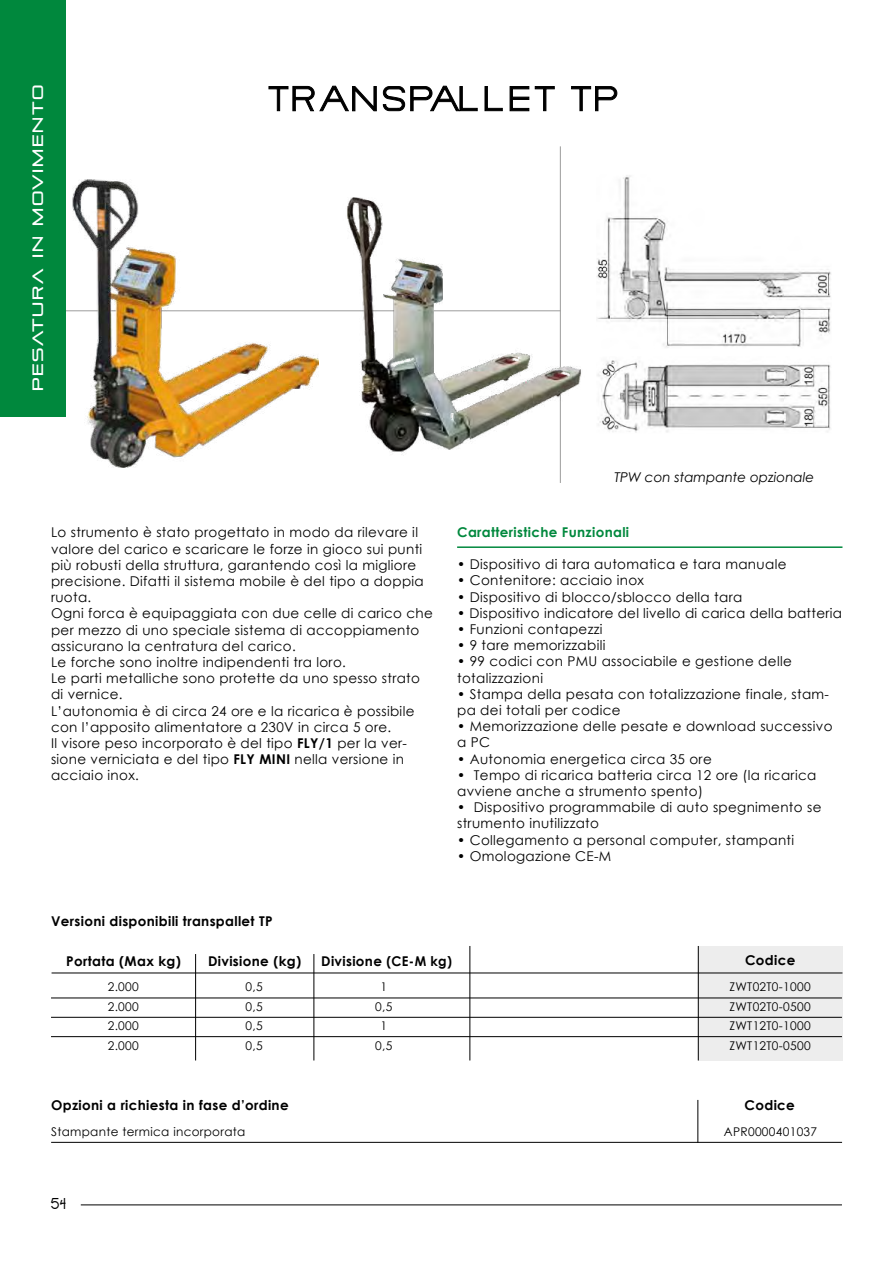
<style>
.page{position:relative;width:893px;height:1263px;background:#fff}
.page>*{position:absolute;margin:0;border:0;box-sizing:border-box;transform-origin:0 0}
.t1{font:15px "Pirulen Rg";letter-spacing:.11em;color:#fff}
.t2{font:15px "Duma";color:#000}
.t3{font:13.5px/16.2px "Century Gothic";letter-spacing:.025em;color:#000}
.t4{font:700 13.5px "Century Gothic";letter-spacing:.025em;color:#000}
.t5{font:700 13.5px "Century Gothic";letter-spacing:.025em;color:#00883d}
.t6{font:italic 13.5px "Century Gothic";color:#000}
.t7{font:12px/19.5px "Century Gothic";letter-spacing:.025em;color:#000;text-align:justify}
.s1{font-weight:700}
</style>
<div class="page">
<hr style="left:81px;top:1204px;width:761px;height:1px;background:#000">
<svg style="left:268px;top:85px;width:349px;height:27px"></svg>
<hr style="left:457px;top:546px;width:385px;height:2px;background:#00883d">
<img style="left:596px;top:175px;width:235px;height:258px">
<div style="left:698px;top:946px;width:144px;height:114px;background:#ededed"></div>
<hr style="left:52px;top:972px;width:790px;height:1px;background:#000">
<hr style="left:195px;top:954px;width:1px;height:106px;background:#000">
<hr style="left:313px;top:954px;width:1px;height:106px;background:#000">
<hr style="left:698px;top:946px;width:1px;height:114px;background:#000">
<hr style="left:469px;top:946px;width:1px;height:114px;background:#000">
<hr style="left:51px;top:1017px;width:791px;height:1px;background:#000">
<hr style="left:51px;top:997px;width:791px;height:1px;background:#000">
<hr style="left:51px;top:1036px;width:791px;height:1px;background:#000">
<hr style="left:697px;top:1100px;width:1px;height:43px;background:#000">
<hr style="left:51px;top:1142px;width:791px;height:1px;background:#000">
<hr style="left:55px;top:310px;width:506px;height:1px;background:#9d9d9c">
<hr style="left:560px;top:146px;width:1px;height:337px;background:#9d9d9c">
<img style="left:341px;top:179px;width:240px;height:288px">
<div style="left:0;top:0;width:66px;height:417px;background:#00883d"></div>
<img style="left:73px;top:179px;width:245px;height:288px">
<p class="t1" style="left:29px;top:391px;width:307px;rotate:-90deg">PESATURA IN MOVIMENTO</p>
<p class="t3" style="left:51px;top:524px;width:383px">Lo strumento è stato progettato in modo da rilevare il valore del carico e scaricare le forze in gioco sui punti più robusti della struttura, garantendo così la migliore precisione. Difatti il sistema mobile è del tipo a doppia ruota.<br>Ogni forca è equipaggiata con due celle di carico che per mezzo di uno speciale sistema di accoppiamento assicurano la centratura del carico.<br>Le forche sono inoltre indipendenti tra loro.<br>Le parti metalliche sono protette da uno spesso strato di vernice.<br>L’autonomia è di circa 24 ore e la ricarica è possibile con l’apposito alimentatore a 230V in circa 5 ore.<br>Il visore peso incorporato è del tipo <span class="s1">FLY/1</span> per la ver&shy;sione verniciata e del tipo <span class="s1">FLY MINI</span> nella versione in acciaio inox.</p>
<p class="t4" style="left:51px;top:911px;width:223px">Versioni disponibili transpallet TP</p>
<p class="t6" style="left:614px;top:467px;width:201px">TPW con stampante opzionale</p>
<p class="t5" style="left:457px;top:522px;width:174px">Caratteristiche Funzionali</p>
<p class="t3" style="left:457px;top:556px;width:331px">• Dispositivo di tara automatica e tara manuale</p>
<p class="t3" style="left:457px;top:572px;width:188px">• Contenitore: acciaio inox</p>
<p class="t3" style="left:457px;top:588px;width:287px">• Dispositivo di blocco/sblocco della tara</p>
<p class="t3" style="left:457px;top:605px;width:386px">• Dispositivo indicatore del livello di carica della batteria</p>
<p class="t3" style="left:457px;top:621px;width:147px">• Funzioni contapezzi</p>
<p class="t3" style="left:457px;top:637px;width:150px">• 9 tare memorizzabili</p>
<p class="t3" style="left:457px;top:653px;width:336px">• 99 codici con PMU associabile e gestione delle totalizzazioni</p>
<p class="t3" style="left:457px;top:686px;width:373px">• Stampa della pesata con totalizzazione finale, stam&shy;pa dei totali per codice</p>
<p class="t3" style="left:457px;top:718px;width:377px">• Memorizzazione delle pesate e download successivo a PC</p>
<p class="t3" style="left:457px;top:750px;width:256px">• Autonomia energetica circa 35 ore</p>
<p class="t3" style="left:457px;top:767px;width:361px">• Tempo di ricarica batteria circa 12 ore (la ricarica avviene anche a strumento spento)</p>
<p class="t3" style="left:457px;top:799px;width:366px">• Dispositivo programmabile di auto spegnimento se strumento inutilizzato</p>
<p class="t3" style="left:457px;top:831px;width:339px">• Collegamento a personal computer, stampanti</p>
<p class="t3" style="left:457px;top:848px;width:156px">• Omologazione CE-M</p>
<p class="t4" style="left:66px;top:950px;width:116px">Portata (Max kg)</p>
<p class="t4" style="left:208px;top:950px;width:95px">Divisione (kg)</p>
<p class="t4" style="left:321px;top:950px;width:132px">Divisione (CE-M kg)</p>
<p class="t4" style="left:745px;top:949px;width:52px">Codice</p>
<p class="t7" style="left:108px;top:977px;width:33px">2.000<br>2.000<br>2.000<br>2.000</p>
<p class="t7" style="left:245px;top:977px;width:19px">0,5<br>0,5<br>0,5<br>0,5</p>
<p class="t7" style="left:375px;top:977px;width:19px;text-align:center">1<br>0,5<br>1<br>0,5</p>
<p class="t7" style="left:729px;top:977px;width:83px">ZWT02T0-1000<br>ZWT02T0-0500<br>ZWT12T0-1000<br>ZWT12T0-0500</p>
<p class="t4" style="left:51px;top:1095px;width:239px">Opzioni a richiesta in fase d’ordine</p>
<p class="t4" style="left:745px;top:1095px;width:52px">Codice</p>
<p class="t7" style="left:51px;top:1122px;width:196px">Stampante termica incorporata</p>
<p class="t7" style="left:724px;top:1122px;width:95px">APR0000401037</p>
<p class="t2" style="left:51px;top:1195px;width:17px">54</p>
</div>
